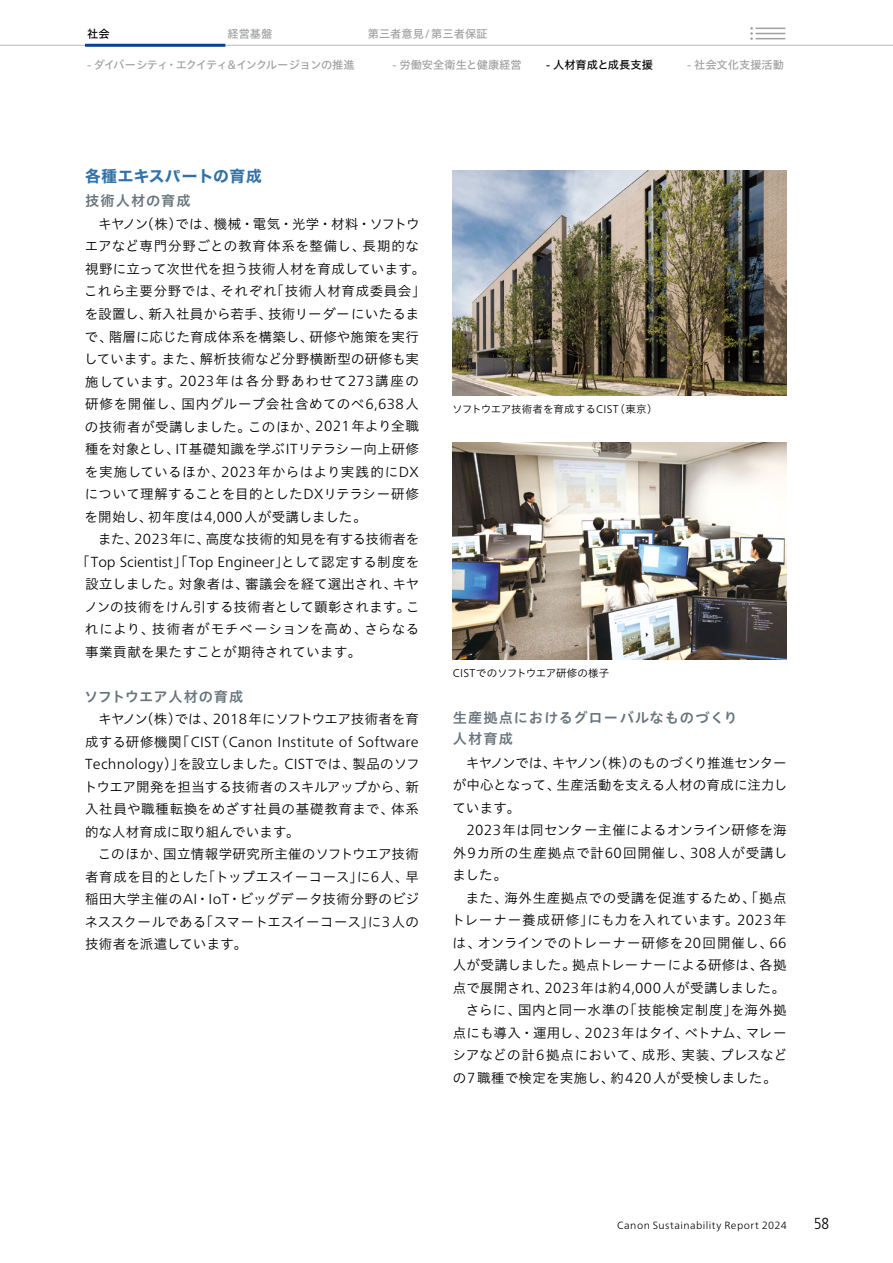
<style>
.page{position:relative;width:893px;height:1263px;background:#fff}
.page>*{position:absolute;margin:0;border:0;box-sizing:border-box;transform-origin:0 0}
.t1{font:300 condensed 15.9px "Frutiger LT Std";color:#000}
.t2{font:15.75px "Hira Kaku Std W7";letter-spacing:.035em;color:#3372a8}
.t3{font:300 14.55px "Frutiger Neue LT Pro";letter-spacing:-.01em;color:#000}
.t4{font:300 14.55px "Frutiger Neue LT Pro";letter-spacing:.02em;color:#000}
.t5{font:14.25px/21px "Hiragino UD Sans Std W6";letter-spacing:.06em;color:#67747c}
.t6{font:14.25px "Hiragino UD Sans Std W6";letter-spacing:.025em;color:#67747c}
.t7{font:13.5px/22.5px "Hiragino UD Sans Std W3";letter-spacing:.02em;color:#000;text-align:justify}
.t8{font:13.5px "Hiragino UD Sans Std W3";letter-spacing:-.03em;color:#000}
.t9{font:13.5px "Hiragino UD Sans Std W3";color:#000}
.t10{font:13.5px "Hiragino UD Sans Std W3";letter-spacing:-.015em;color:#000}
.t11{font:13.5px "Hiragino UD Sans Std W3";letter-spacing:.045em;color:#000}
.t12{font:13.5px "Hiragino UD Sans Std W3";letter-spacing:.04em;color:#000}
.t13{font:13.5px "Hiragino UD Sans Std W3";letter-spacing:.06em;color:#000}
.t14{font:11.25px "Hiragino UD Sans Std W5";color:#9fa0a0}
.t15{font:11.25px "Hiragino UD Sans Std W5";letter-spacing:-.07em;color:#9fa0a0}
.t16{font:11.25px "Hiragino UD Sans Std W5";color:#000}
.t17{font:10.5px "Hiragino UD Sans Std W3";letter-spacing:-.005em;color:#000}
.t18{font:300 10.5px "Frutiger Neue LT Pro";letter-spacing:.045em;color:#000}
.s1{font-family:"Frutiger Neue LT Pro";font-size:12.15px}
.s2{font-family:"Frutiger Neue LT Pro";font-weight:300;font-size:14.55px}
.s3{font-family:"Hiragino UD Sans Std W3";font-weight:400;font-size:13.5px}
.s4{font-family:"Frutiger Neue LT Pro";font-weight:300;font-size:11.4px}
</style>
<div class="page">
<hr style="left:0;top:45px;width:85px;height:1px;background:#b5b6b6">
<hr style="left:225px;top:45px;width:141px;height:1px;background:#b5b6b6">
<hr style="left:366px;top:45px;width:140px;height:1px;background:#b5b6b6">
<hr style="left:506px;top:45px;width:136px;height:1px;background:#b5b6b6">
<hr style="left:642px;top:45px;width:132px;height:1px;background:#b5b6b6">
<hr style="left:774px;top:45px;width:119px;height:1px;background:#b5b6b6">
<hr style="left:85px;top:44px;width:140px;height:3px;background:#00428e">
<svg style="left:750px;top:27px;width:35px;height:13px"></svg>
<img style="left:453px;top:442px;width:334px;height:217px">
<img style="left:453px;top:170px;width:334px;height:225px">
<p class="t16" style="left:87px;top:25px;width:24px">社会</p>
<p class="t14" style="left:227px;top:25px;width:46px">経営基盤</p>
<p class="t14" style="left:368px;top:25px;width:121px">第三者意見<span class="s1">/</span>第三者保証</p>
<p class="t15" style="left:87px;top:57px;width:269px"><span class="s1">-</span> ダイバーシティ・エクイティ<span class="s1">&amp;</span>インクルージョンの推進</p>
<p class="t14" style="left:392px;top:57px;width:131px"><span class="s1">-</span> 労働安全衛生と健康経営</p>
<p class="t16" style="left:546px;top:57px;width:108px"><span class="s1">-</span> 人材育成と成長支援</p>
<p class="t14" style="left:687px;top:57px;width:98px"><span class="s1">-</span> 社会文化支援活動</p>
<p class="t2" style="left:85px;top:164px;width:178px">各種エキスパートの育成</p>
<p class="t5" style="left:85px;top:190px;width:107px">技術人材の育成</p>
<p class="t7" style="left:84px;top:212px;width:343px;text-align:left;text-indent:14px">キヤノン（株）では、機械・電気・光学・材料・ソフトウエアなど専門分野ごとの教育体系を整備し、長期的な視野に立って次世代を担う技術人材を育成しています。これら主要分野では、それぞれ「技術人材育成委員会」を設置し、新入社員から若手、技術リーダーにいたるまで、階層に応じた育成体系を構築し、研修や施策を実行しています。また、解析技術など分野横断型の研修も実施しています。<span class="s2">2023</span>年は各分野あわせて<span class="s2">273</span>講座の研修を開催し、国内グループ会社含めてのべ<span class="s2">6,638</span>人の技術者が受講しました。このほか、<span class="s2">2021</span>年より全職種を対象とし、<span class="s2">IT</span>基礎知識を学ぶ<span class="s2">IT</span>リテラシー向上研修を実施しているほか、<span class="s2">2023</span>年からはより実践的に<span class="s2">DX</span>について理解することを目的とした<span class="s2">DX</span>リテラシー研修を開始し、初年度は<span class="s2">4,000</span>人が受講しました。</p>
<p class="t10" style="left:98px;top:529px;width:323px">また、<span class="s2">2023</span>年に、高度な技術的知見を有する技術者を</p>
<p class="t3" style="left:76px;top:553px;width:344px"><span class="s3">「</span>Top Scientist<span class="s3">」「</span>Top Engineer<span class="s3">」として認定する制度を</span></p>
<p class="t7" style="left:84px;top:572px;width:337px">設立しました。対象者は、審議会を経て選出され、キヤノンの技術をけん引する技術者として顕彰されます。これにより、技術者がモチベーションを高め、さらなる事業貢献を果たすことが期待されています。</p>
<p class="t6" style="left:84px;top:685px;width:161px">ソフトウエア人材の育成</p>
<p class="t8" style="left:98px;top:709px;width:322px">キヤノン（株）では、<span class="s2">2018</span>年にソフトウエア技術者を育</p>
<p class="t4" style="left:85px;top:733px;width:335px"><span class="s3">成する研修機関「</span>CIST<span class="s3">（</span>Canon Institute of Software</p>
<p class="t7" style="left:84px;top:752px;width:337px"><span class="s2">Technology</span>）」を設立しました。<span class="s2">CIST</span>では、製品のソフトウエア開発を担当する技術者のスキルアップから、新入社員や職種転換をめざす社員の基礎教育まで、体系的な人材育成に取り組んでいます。</p>
<p class="t7" style="left:85px;top:842px;width:336px;text-indent:13px">このほか、国立情報学研究所主催のソフトウエア技術者育成を目的とした「トップエスイーコース」に<span class="s2">6</span>人、早稲田大学主催の<span class="s2">AI</span>・<span class="s2">IoT</span>・ビッグデータ技術分野のビジネススクールである「スマートエスイーコース」に<span class="s2">3</span>人の技術者を派遣しています。</p>
<p class="t17" style="left:452px;top:401px;width:207px">ソフトウエア技術者を育成する<span class="s4">CIST</span>（東京）</p>
<p class="t17" style="left:453px;top:665px;width:158px"><span class="s4">CIST</span>でのソフトウエア研修の様子</p>
<p class="t5" style="left:453px;top:706px;width:286px">生産拠点におけるグローバルなものづくり人材育成</p>
<p class="t7" style="left:452px;top:751px;width:336px;text-indent:14px">キヤノンでは、キヤノン（株）のものづくり推進センターが中心となって、生産活動を支える人材の育成に注力しています。</p>
<p class="t7" style="left:452px;top:818px;width:336px;text-indent:14px"><span class="s2">2023</span>年は同センター主催によるオンライン研修を海外<span class="s2">9</span>カ所の生産拠点で計<span class="s2">60</span>回開催し、<span class="s2">308</span>人が受講しました。</p>
<p class="t7" style="left:466px;top:886px;width:322px">また、海外生産拠点での受講を促進するため、「拠点</p>
<p class="t11" style="left:452px;top:910px;width:337px">トレーナー養成研修」にも力を入れています。<span class="s2">2023</span>年</p>
<p class="t12" style="left:453px;top:932px;width:336px">は、オンラインでのトレーナー研修を<span class="s2">20</span>回開催し、<span class="s2">66</span></p>
<p class="t7" style="left:453px;top:953px;width:335px">人が受講しました。拠点トレーナーによる研修は、各拠</p>
<p class="t7" style="left:453px;top:976px;width:334px">点で展開され、<span class="s2">2023</span>年は約<span class="s2">4,000</span>人が受講しました。</p>
<p class="t13" style="left:466px;top:1000px;width:322px">さらに、国内と同一水準の「技能検定制度」を海外拠</p>
<p class="t9" style="left:453px;top:1022px;width:335px">点にも導入・運用し、<span class="s2">2023</span>年はタイ、ベトナム、マレー</p>
<p class="t7" style="left:452px;top:1043px;width:336px">シアなどの計<span class="s2">6</span>拠点において、成形、実装、プレスなど</p>
<p class="t7" style="left:453px;top:1066px;width:326px">の<span class="s2">7</span>職種で検定を実施し、約<span class="s2">420</span>人が受検しました。</p>
<p class="t18" style="left:617px;top:1219px;width:171px">Canon Sustainability Report 2024</p>
<p class="t1" style="left:814px;top:1214px;width:17px">58</p>
</div>
